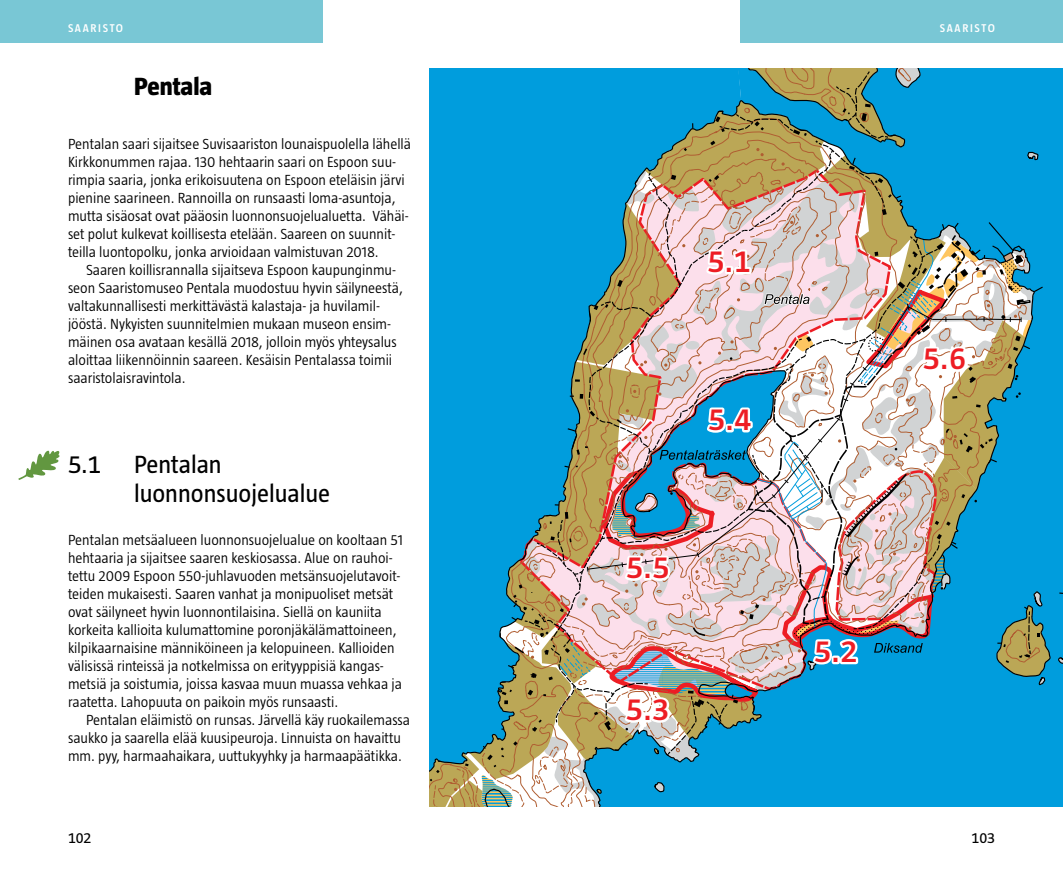
<style>
.page{position:relative;width:1063px;height:893px;background:#fff}
.page>*{position:absolute;margin:0;border:0;box-sizing:border-box;transform-origin:0 0}
.t1{font:600 31.5px "Taz";color:#ed1d24}
.t2{font:25.5px/28.5px "Taz";color:#000}
.t3{font:800 25.5px "Taz";color:#000}
.t4{font:300 15px/18px "Taz";color:#000}
.t5{font:15px "Taz";color:#000}
.t6{font:600 11.55px "Taz";letter-spacing:.145em;color:#fff}
</style>
<div class="page">
<div style="left:0;top:0;width:323px;height:43px;background:#79c7d5"></div>
<div style="left:740px;top:0;width:323px;height:43px;background:#79c7d5"></div>
<div style="left:1051px;top:68px;width:12px;height:480px;background:#009ddd"></div>
<svg style="left:1058px;top:656px;width:5px;height:9px"></svg>
<svg style="left:1059px;top:567px;width:4px;height:36px"></svg>
<svg style="left:429px;top:68px;width:622px;height:739px;background:#69aabe"></svg>
<svg style="left:18px;top:451px;width:42px;height:29px"></svg>
<p class="t6" style="left:68px;top:22px;width:57px">SAARISTO</p>
<p class="t6" style="left:940px;top:22px;width:57px">SAARISTO</p>
<h2 class="t3" style="left:134px;top:72px;width:80px">Pentala</h2>
<p class="t4" style="left:68px;top:135px;width:345px">Pentalan saari sijaitsee Suvisaariston lounaispuolella lähellä Kirkkonummen rajaa. 130 hehtaarin saari on Espoon suu&shy;rimpia saaria, jonka erikoisuutena on Espoon eteläisin järvi pienine saarineen. Rannoilla on runsaasti loma-asuntoja, mutta sisäosat ovat pääosin luonnonsuojelualuetta. Vähäi&shy;set polut kulkevat koillisesta etelään. Saareen on suunnit&shy;teilla luontopolku, jonka arvioidaan valmistuvan 2018.</p>
<p class="t4" style="left:68px;top:261px;width:337px;text-indent:18px">Saaren koillisrannalla sijaitseva Espoon kaupunginmu&shy;seon Saaristomuseo Pentala muodostuu hyvin säilyneestä, valtakunnallisesti merkittävästä kalastaja- ja huvilamil&shy;jööstä. Nykyisten suunnitelmien mukaan museon ensim&shy;mäinen osa avataan kesällä 2018, jolloin myös yhteysalus aloittaa liikennöinnin saareen. Kesäisin Pentalassa toimii saaristolaisravintola.</p>
<h2 class="t2" style="left:68px;top:450px;width:35px">5.1</h2>
<h2 class="t2" style="left:134px;top:450px;width:198px">Pentalan luonnonsuojelualue</h2>
<p class="t4" style="left:68px;top:531px;width:336px">Pentalan metsäalueen luonnonsuojelualue on kooltaan 51 hehtaaria ja sijaitsee saaren keskiosassa. Alue on rauhoi&shy;tettu 2009 Espoon 550-juhlavuoden metsänsuojelutavoit&shy;teiden mukaisesti. Saaren vanhat ja monipuoliset metsät ovat säilyneet hyvin luonnontilaisina. Siellä on kauniita korkeita kallioita kulumattomine poronjäkälämattoineen, kilpikaarnaisine männiköineen ja kelopuineen. Kallioiden välisissä rinteissä ja notkelmissa on erityyppisiä kangas&shy;metsiä ja soistumia, joissa kasvaa muun muassa vehkaa ja raatetta. Lahopuuta on paikoin myös runsaasti.</p>
<p class="t4" style="left:68px;top:711px;width:344px;text-indent:18px">Pentalan eläimistö on runsas. Järvellä käy ruokailemassa saukko ja saarella elää kuusipeuroja. Linnuista on havaittu mm. pyy, harmaahaikara, uuttukyyhky ja harmaapäätikka.</p>
<h1 class="t1" style="left:708px;top:244px;width:44px">5.1</h1>
<h1 class="t1" style="left:708px;top:402px;width:44px">5.4</h1>
<h1 class="t1" style="left:626px;top:550px;width:44px">5.5</h1>
<h1 class="t1" style="left:626px;top:692px;width:44px">5.3</h1>
<h1 class="t1" style="left:814px;top:634px;width:44px">5.2</h1>
<h1 class="t1" style="left:923px;top:341px;width:44px">5.6</h1>
<p class="t5" style="left:68px;top:830px;width:25px">102</p>
<p class="t5" style="left:972px;top:830px;width:25px">103</p>
</div>
